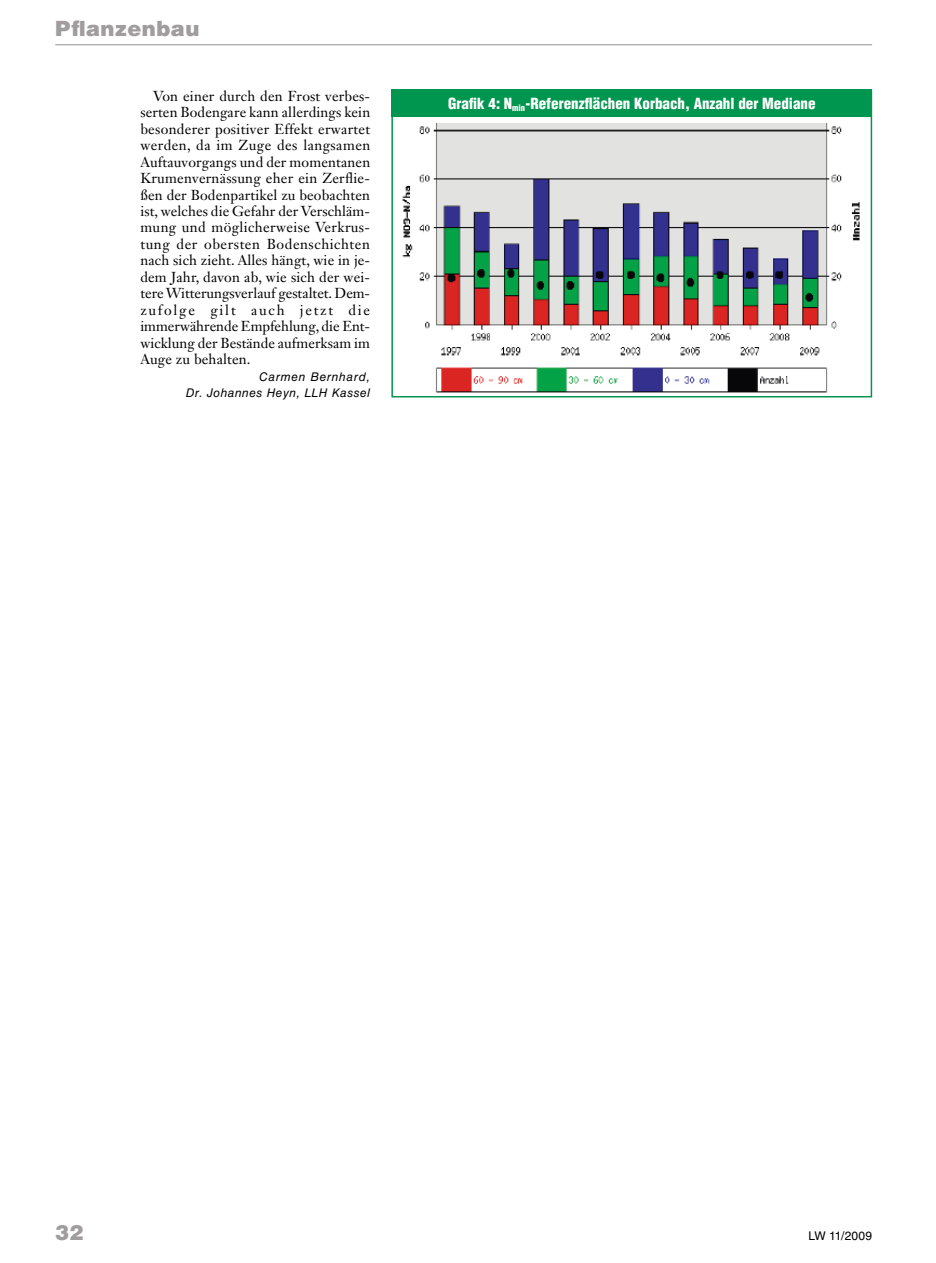
<style>
.page{position:relative;width:936px;height:1263px;background:#fff}
.page>*{position:absolute;margin:0;border:0;box-sizing:border-box;transform-origin:0 0}
.t1{font:900 21px "Helvetica LT Std";letter-spacing:.02em;color:#a19c9d}
.t2{font:900 condensed 15px "Helvetica LT Std";color:#fff}
.t3{font:14.25px/16.5px "Janson Text LT Std";color:#000;text-align:justify}
.t4{font:italic 12px/16.5px "Helvetica LT Std";letter-spacing:.04em;color:#000;text-align:right}
.t5{font:12px "Helvetica LT Std";letter-spacing:.01em;color:#000}
</style>
<div class="page">
<div style="left:391px;top:90px;width:481px;height:307px;border:2px solid #00964f"></div>
<div style="left:391px;top:89px;width:481px;height:28px;background:#00964f"></div>
<img style="left:402px;top:124px;width:458px;height:269px">
<hr style="left:55px;top:44px;width:817px;height:1px;background:#a19c9d">
<h1 class="t1" style="left:55px;top:15px;width:145px">Pflanzenbau</h1>
<p class="t3" style="left:140px;top:87px;width:231px;text-indent:13px">Von einer durch den Frost verbes&shy;serten Bodengare kann allerdings kein besonderer positiver Effekt erwartet werden, da im Zuge des langsamen Auftauvorgangs und der momentanen Krumenvernässung eher ein Zerflie&shy;ßen der Bodenpartikel zu beobachten ist, welches die Gefahr der Verschläm&shy;mung und möglicherweise Verkrus&shy;tung der obersten Bodenschichten nach sich zieht. Alles hängt, wie in je&shy;dem Jahr, davon ab, wie sich der wei&shy;tere Witterungsverlauf gestaltet. Dem&shy;zufolge gilt auch jetzt die immerwährende Empfehlung, die Ent&shy;wicklung der Bestände aufmerksam im Auge zu behalten.</p>
<p class="t4" style="left:186px;top:368px;width:186px">Carmen Bernhard,<br>Dr. Johannes Heyn, LLH Kassel</p>
<p class="t2" style="left:448px;top:94px;width:369px">Grafik 4: N<sub>min</sub>-Referenzflächen Korbach, Anzahl der Mediane</p>
<h1 class="t1" style="left:55px;top:1218px;width:29px">32</h1>
<p class="t5" style="left:808px;top:1228px;width:65px">LW 11/2009</p>
</div>
